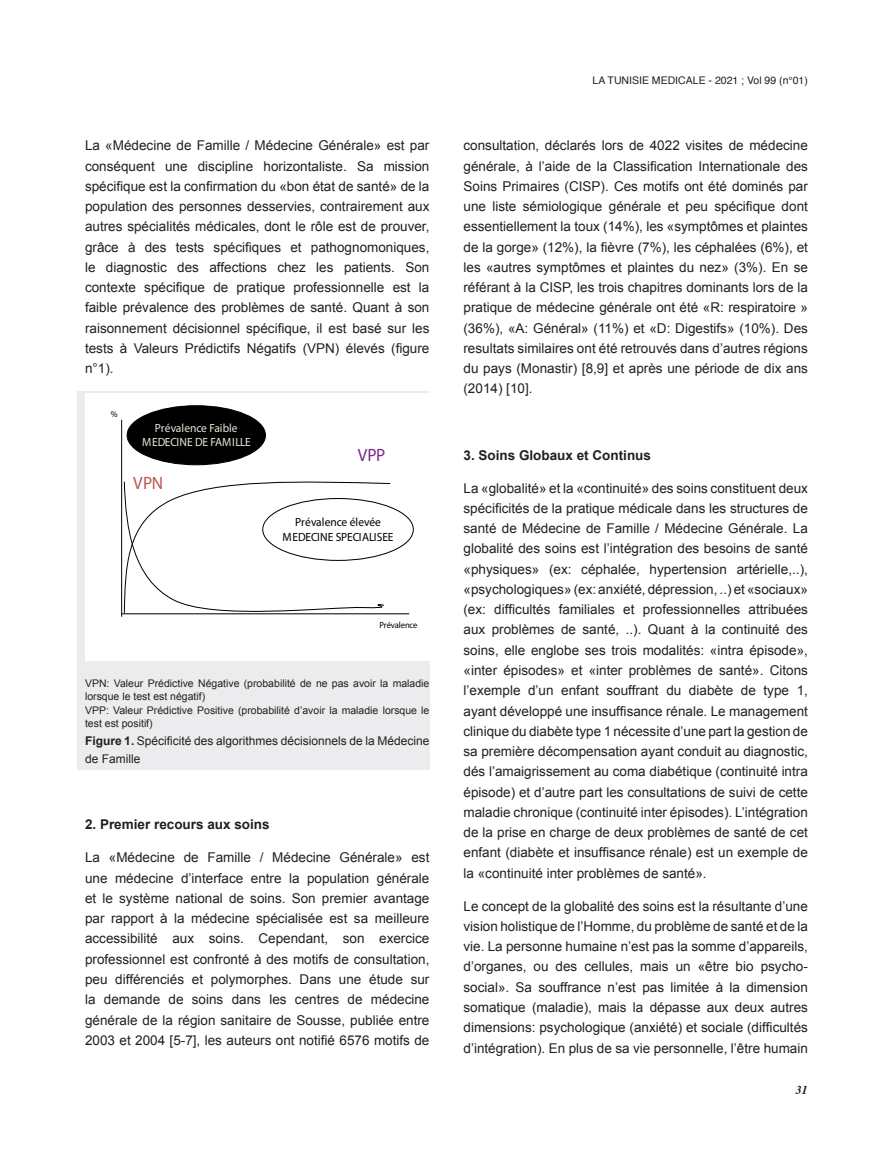
<style>
.page{position:relative;width:893px;height:1149px;background:#fff}
.page>*{position:absolute;margin:0;border:0;box-sizing:border-box;transform-origin:0 0}
.t1{font:17.85px "Myriad Pro";color:#79298b}
.t2{font:17.85px "Myriad Pro";color:#bd5654}
.t3{font:13.5px/20.2px "Arial";color:#231f20;text-align:justify}
.t4{font:700 13.5px "Arial";color:#231f20}
.t5{font:12px/18px "Arial";color:#231f20}
.t6{font:italic 700 12px "Times";color:#231f20}
.t7{font:11.85px/14.2px "Myriad Pro";color:#000001;text-align:center}
.t8{font:11.85px/14.2px "Myriad Pro";color:#e8e7d9;text-align:center}
.t9{font:10.5px/13.5px "Arial";color:#231f20}
.t10{font:10.5px "Helvetica";color:#231f20}
.t11{font:8.85px "Myriad Pro";letter-spacing:-.01em;color:#000001}
.s1{font-weight:700}
</style>
<div class="page">
<div style="left:77px;top:391px;width:352px;height:379px;background:#ececee"></div>
<div style="left:85px;top:392px;width:344px;height:268px;background:#fff"></div>
<hr style="left:121px;top:419px;width:1px;height:197px;background:#000001">
<hr style="left:122px;top:613px;width:287px;height:1px;background:#000001">
<svg style="left:124px;top:481px;width:290px;height:134px"></svg>
<svg style="left:127px;top:405px;width:139px;height:59px"></svg>
<p class="t3" style="left:85px;top:135px;width:346px">La «Médecine de Famille / Médecine Générale» est par conséquent une discipline horizontaliste. Sa mission spécifique est la confirmation du «bon état de santé» de la population des personnes desservies, contrairement aux autres spécialités médicales, dont le rôle est de prouver, grâce à des tests spécifiques et pathognomoniques, le diagnostic des affections chez les patients. Son contexte spécifique de pratique professionnelle est la faible prévalence des problèmes de santé. Quant à son raisonnement décisionnel spécifique, il est basé sur les tests à Valeurs Prédictifs Négatifs (VPN) élevés (figure n°1).</p>
<p class="t11" style="left:111px;top:408px;width:8px">%</p>
<p class="t8" style="left:142px;top:421px;width:110px">Prévalence Faible<br>MEDECINE DE FAMILLE</p>
<h1 class="t2" style="left:133px;top:471px;width:31px">VPN</h1>
<h1 class="t1" style="left:358px;top:444px;width:29px">VPP</h1>
<p class="t7" style="left:283px;top:515px;width:112px">Prévalence élevée<br>MEDECINE SPECIALISEE</p>
<p class="t11" style="left:379px;top:619px;width:40px">Prévalence</p>
<p class="t9" style="left:85px;top:676px;width:346px">VPN: Valeur Prédictive Négative (probabilité de ne pas avoir la maladie lorsque le test est négatif)<br>VPP: Valeur Prédictive Positive (probabilité d’avoir la maladie lorsque le test est positif)</p>
<p class="t5" style="left:85px;top:732px;width:346px"><span class="s1">Figure 1.</span> Spécificité des algorithmes décisionnels de la Médecine de Famille</p>
<p class="t4" style="left:85px;top:815px;width:186px">2. Premier recours aux soins</p>
<p class="t3" style="left:85px;top:847px;width:346px">La «Médecine de Famille / Médecine Générale» est une médecine d’interface entre la population générale et le système national de soins. Son premier avantage par rapport à la médecine spécialisée est sa meilleure accessibilité aux soins. Cependant, son exercice professionnel est confronté à des motifs de consultation, peu différenciés et polymorphes. Dans une étude sur la demande de soins dans les centres de médecine générale de la région sanitaire de Sousse, publiée entre 2003 et 2004 [5-7], les auteurs ont notifié 6576 motifs de</p>
<p class="t10" style="left:593px;top:73px;width:217px">LA TUNISIE MEDICALE - 2021 ; Vol 99 (n°01)</p>
<p class="t3" style="left:463px;top:135px;width:346px">consultation, déclarés lors de 4022 visites de médecine générale, à l’aide de la Classification Internationale des Soins Primaires (CISP). Ces motifs ont été dominés par une liste sémiologique générale et peu spécifique dont essentiellement la toux (14%), les «symptômes et plaintes de la gorge» (12%), la fièvre (7%), les céphalées (6%), et les «autres symptômes et plaintes du nez» (3%). En se référant à la CISP, les trois chapitres dominants lors de la pratique de médecine générale ont été «R: respiratoire » (36%), «A: Général» (11%) et «D: Digestifs» (10%). Des resultats similaires ont été retrouvés dans d’autres régions du pays (Monastir) [8,9] et après une période de dix ans (2014) [10].</p>
<p class="t4" style="left:463px;top:446px;width:189px">3. Soins Globaux et Continus</p>
<p class="t3" style="left:463px;top:477px;width:346px">La «globalité» et la «continuité» des soins constituent deux spécificités de la pratique médicale dans les structures de santé de Médecine de Famille / Médecine Générale. La globalité des soins est l’intégration des besoins de santé «physiques» (ex: céphalée, hypertension artérielle,..), «psychologiques» (ex: anxiété, dépression, ..) et «sociaux» (ex: difficultés familiales et professionnelles attribuées aux problèmes de santé, ..). Quant à la continuité des soins, elle englobe ses trois modalités: «intra épisode», «inter épisodes» et «inter problèmes de santé». Citons l’exemple d’un enfant souffrant du diabète de type 1, ayant développé une insuffisance rénale. Le management clinique du diabète type 1 nécessite d’une part la gestion de sa première décompensation ayant conduit au diagnostic, dés l’amaigrissement au coma diabétique (continuité intra épisode) et d’autre part les consultations de suivi de cette maladie chronique (continuité inter épisodes). L’intégration de la prise en charge de deux problèmes de santé de cet enfant (diabète et insuffisance rénale) est un exemple de la «continuité inter problèmes de santé».</p>
<p class="t3" style="left:463px;top:895px;width:346px">Le concept de la globalité des soins est la résultante d’une vision holistique de l’Homme, du problème de santé et de la vie. La personne humaine n’est pas la somme d’appareils, d’organes, ou des cellules, mais un «être bio psycho&shy;social». Sa souffrance n’est pas limitée à la dimension somatique (maladie), mais la dépasse aux deux autres dimensions: psychologique (anxiété) et sociale (difficultés d’intégration). En plus de sa vie personnelle, l’être humain</p>
<p class="t6" style="left:796px;top:1078px;width:13px">31</p>
</div>
